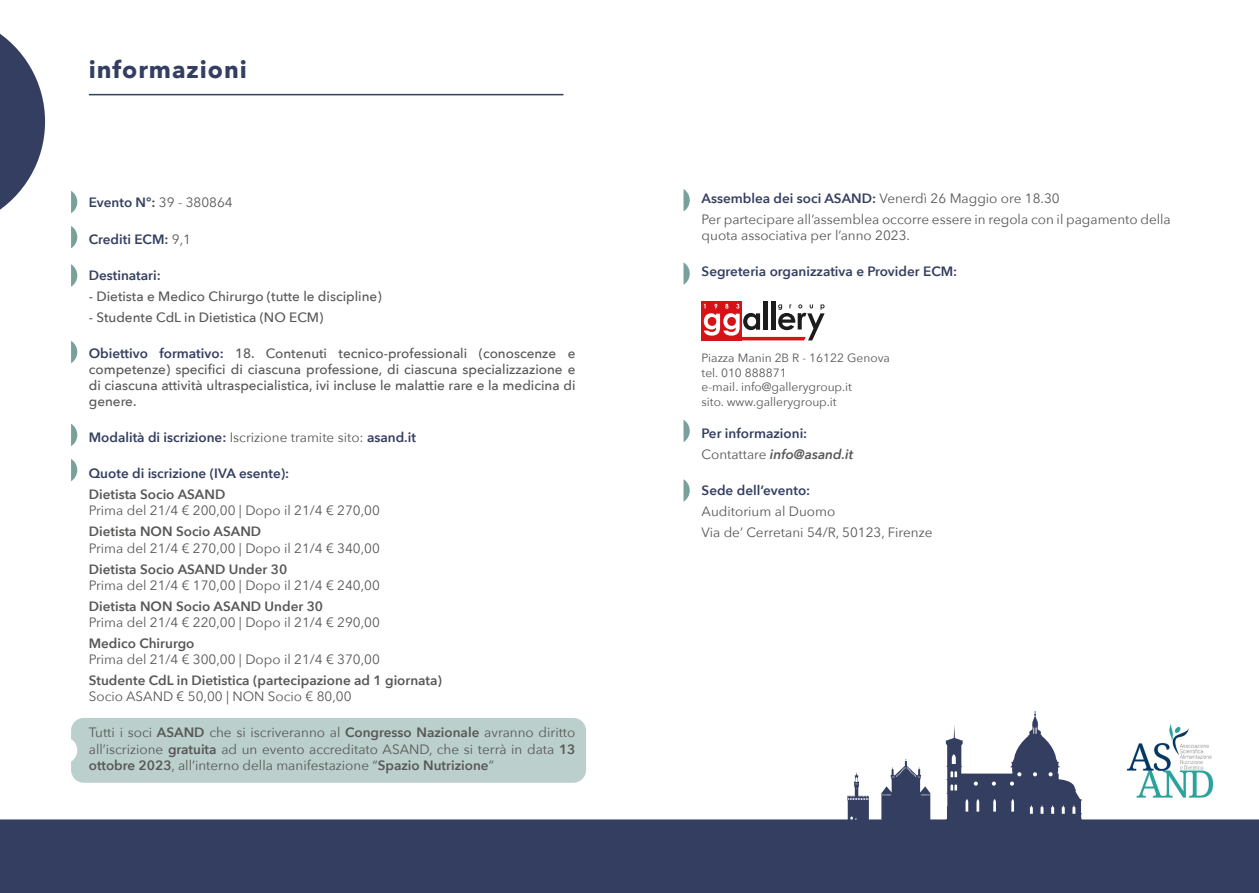
<style>
.page{position:relative;width:1259px;height:893px;background:#fff}
.page>*{position:absolute;margin:0;border:0;box-sizing:border-box;transform-origin:0 0}
.t1{font:700 24px "Avenir Next";letter-spacing:.04em;color:#343e60}
.t2{font:13.5px/16.2px "Avenir Next";color:#575756}
.t3{font:500 13.5px/16.2px "Avenir Next";color:#575756;text-align:justify}
.t4{font:600 13.5px/21px "Avenir Next";color:#343e60}
.t5{font:600 13.5px "Avenir Next";color:#575756}
.t6{font:12px/14.4px "Avenir Next";color:#575756}
.s1{font-weight:400;color:#575756}
.s2{font-weight:600;color:#343e60}
.s3{font-weight:600}
.s4{font-style:italic;color:#575756}
</style>
<div class="page">
<svg style="left:0;top:711px;width:1259px;height:182px"></svg>
<svg style="left:71px;top:191px;width:6px;height:22px"></svg>
<div style="left:701px;top:301px;width:41px;height:39px;background:#d61217"></div>
<hr style="left:764px;top:301px;width:4px;height:29px;background:#1c1c1c">
<hr style="left:771px;top:301px;width:4px;height:29px;background:#1c1c1c">
<svg style="left:703px;top:304px;width:121px;height:36px"></svg>
<svg style="left:71px;top:226px;width:6px;height:22px"></svg>
<svg style="left:71px;top:264px;width:6px;height:23px"></svg>
<svg style="left:71px;top:341px;width:6px;height:22px"></svg>
<svg style="left:71px;top:424px;width:6px;height:22px"></svg>
<svg style="left:71px;top:459px;width:6px;height:22px"></svg>
<svg style="left:683px;top:189px;width:7px;height:22px"></svg>
<svg style="left:683px;top:262px;width:7px;height:23px"></svg>
<svg style="left:683px;top:420px;width:7px;height:22px"></svg>
<svg style="left:0;top:33px;width:45px;height:177px"></svg>
<hr style="left:89px;top:94px;width:474px;height:1px;background:#343e60">
<img style="left:1124px;top:723px;width:94px;height:78px">
<svg style="left:683px;top:479px;width:7px;height:23px"></svg>
<h1 class="t1" style="left:89px;top:49px;width:160px">informazioni</h1>
<p class="t4" style="left:89px;top:192px;width:145px">Evento N°: <span class="s1">39 - 380864</span></p>
<p class="t4" style="left:89px;top:228px;width:104px">Crediti ECM: <span class="s1">9,1</span></p>
<p class="t4" style="left:89px;top:264px;width:74px">Destinatari:</p>
<p class="t3" style="left:89px;top:287px;width:294px">- Dietista e Medico Chirurgo (tutte le discipline)</p>
<p class="t3" style="left:89px;top:308px;width:236px">- Studente CdL in Dietistica (NO ECM)</p>
<p class="t3" style="left:89px;top:344px;width:488px"><span class="s2">Obiettivo formativo:</span> 18. Contenuti tecnico-professionali (conoscenze e competenze) specifici di ciascuna professione, di ciascuna specializzazione e di ciascuna attività ultraspecialistica, ivi incluse le malattie rare e la medicina di genere.</p>
<p class="t4" style="left:89px;top:427px;width:329px">Modalità di iscrizione: <span class="s1">Iscrizione tramite sito:</span> asand.it</p>
<p class="t4" style="left:89px;top:463px;width:202px">Quote di iscrizione (IVA esente):</p>
<p class="t5" style="left:89px;top:483px;width:138px">Dietista Socio ASAND</p>
<p class="t2" style="left:89px;top:502px;width:293px">Prima del 21/4 € 200,00 | Dopo il 21/4 € 270,00</p>
<p class="t5" style="left:89px;top:520px;width:174px">Dietista NON Socio ASAND</p>
<p class="t2" style="left:89px;top:539px;width:293px">Prima del 21/4 € 270,00 | Dopo il 21/4 € 340,00</p>
<p class="t5" style="left:89px;top:557px;width:200px">Dietista Socio ASAND Under 30</p>
<p class="t2" style="left:89px;top:576px;width:293px">Prima del 21/4 € 170,00 | Dopo il 21/4 € 240,00</p>
<p class="t5" style="left:89px;top:594px;width:236px">Dietista NON Socio ASAND Under 30</p>
<p class="t2" style="left:89px;top:614px;width:293px">Prima del 21/4 € 220,00 | Dopo il 21/4 € 290,00</p>
<p class="t5" style="left:89px;top:632px;width:107px">Medico Chirurgo</p>
<p class="t2" style="left:89px;top:651px;width:293px">Prima del 21/4 € 300,00 | Dopo il 21/4 € 370,00</p>
<p class="t5" style="left:89px;top:669px;width:355px">Studente CdL in Dietistica (partecipazione ad 1 giornata)</p>
<p class="t2" style="left:89px;top:688px;width:264px">Socio ASAND € 50,00 | NON Socio € 80,00</p>
<p class="t2" style="left:89px;top:724px;width:488px;text-align:justify">Tutti i soci <span class="s3">ASAND</span> che si iscriveranno al <span class="s3">Congresso Nazionale</span> avranno diritto all’iscrizione <span class="s3">gratuita</span> ad un evento accreditato ASAND, che si terrà in data <span class="s3">13 ottobre 2023</span>, all’interno della manifestazione “<span class="s3">Spazio Nutrizione</span>”</p>
<p class="t2" style="left:701px;top:187px;width:471px;line-height:21px"><span class="s2">Assemblea dei soci ASAND:</span> Venerdì 26 Maggio ore 18.30<br>Per partecipare all’assemblea occorre essere in regola con il pagamento della</p>
<p class="t2" style="left:701px;top:226px;width:210px">quota associativa per l’anno 2023.</p>
<p class="t4" style="left:701px;top:260px;width:257px">Segreteria organizzativa e Provider ECM:</p>
<p class="t6" style="left:701px;top:351px;width:190px">Piazza Manin 2B R - 16122 Genova tel. 010 888871<br>e-mail. info@gallerygroup.it<br>sito. www.gallerygroup.it</p>
<p class="t4" style="left:701px;top:422px;width:153px">Per informazioni:<br><span class="s1">Contattare</span> <span class="s4">info@asand.it</span></p>
<p class="t4" style="left:701px;top:479px;width:110px">Sede dell’evento:</p>
<p class="t2" style="left:701px;top:500px;width:232px;line-height:21px">Auditorium al Duomo<br>Via de’ Cerretani 54/R, 50123, Firenze</p>
</div>
